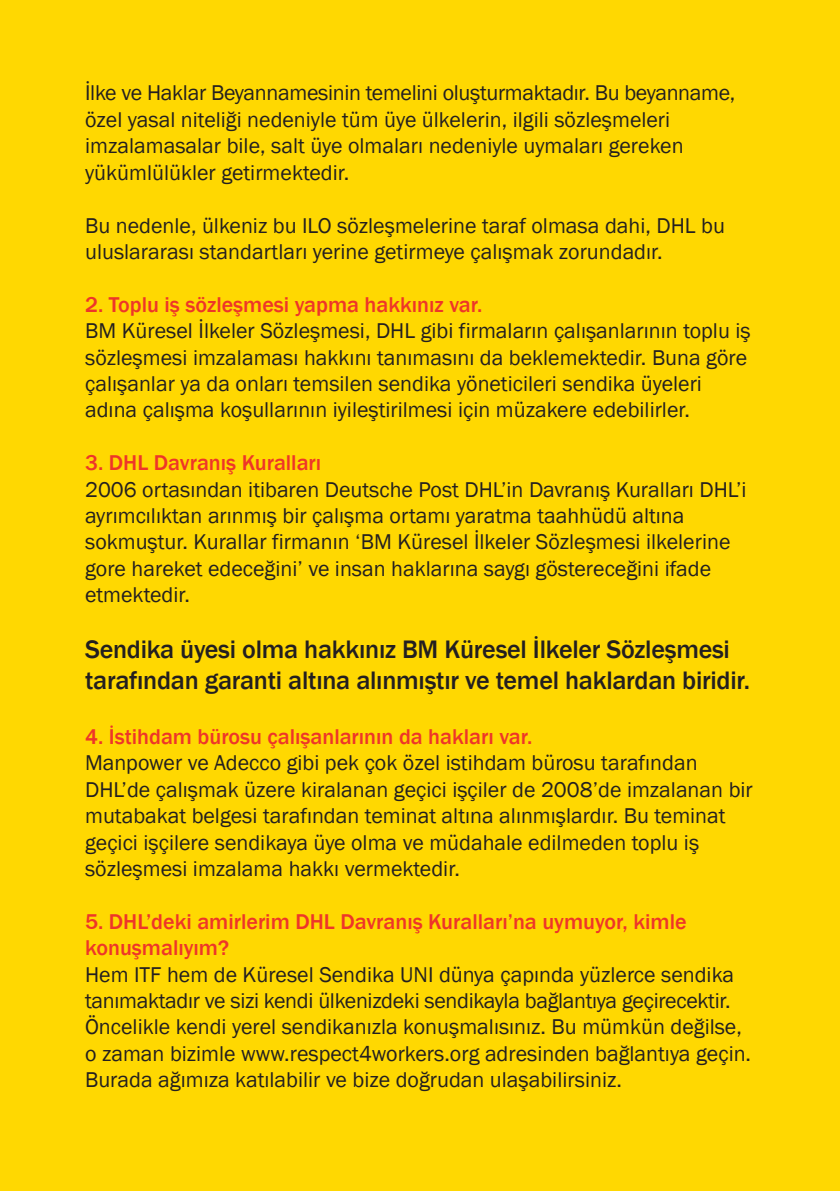
<style>
.page{position:relative;width:840px;height:1191px;background:#fff}
.page>*{position:absolute;margin:0;border:0;box-sizing:border-box;transform-origin:0 0}
.t1{font:500 26px/31.2px "Franklin Gothic";letter-spacing:-.01em;color:#231f20}
.t2{font:22px/26.4px "Franklin Gothic";color:#231f20}
.t3{font:500 22px/26.4px "Franklin Gothic";color:#ee3529}
</style>
<div class="page">
<div style="left:0;top:0;width:839px;height:1191px;background:#ffd801"></div>
<p class="t2" style="left:85px;top:80px;width:651px">İlke ve Haklar Beyannamesinin temelini oluşturmaktadır. Bu beyanname, özel yasal niteliği nedeniyle tüm üye ülkelerin, ilgili sözleşmeleri imzalamasalar bile, salt üye olmaları nedeniyle uymaları gereken yükümlülükler getirmektedir.</p>
<p class="t2" style="left:85px;top:212px;width:641px">Bu nedenle, ülkeniz bu ILO sözleşmelerine taraf olmasa dahi, DHL bu uluslararası standartları yerine getirmeye çalışmak zorundadır.</p>
<p class="t3" style="left:85px;top:291px;width:398px">2. Toplu iş sözleşmesi yapma hakkınız var.</p>
<p class="t2" style="left:85px;top:317px;width:666px">BM Küresel İlkeler Sözleşmesi, DHL gibi firmaların çalışanlarının toplu iş sözleşmesi imzalaması hakkını tanımasını da beklemektedir. Buna göre çalışanlar ya da onları temsilen sendika yöneticileri sendika üyeleri adına çalışma koşullarının iyileştirilmesi için müzakere edebilirler.</p>
<p class="t3" style="left:85px;top:449px;width:237px">3. DHL Davranış Kuralları</p>
<p class="t2" style="left:85px;top:476px;width:662px">2006 ortasından itibaren Deutsche Post DHL’in Davranış Kuralları DHL’i ayrımcılıktan arınmış bir çalışma ortamı yaratma taahhüdü altına sokmuştur. Kurallar firmanın ‘BM Küresel İlkeler Sözleşmesi ilkelerine gore hareket edeceğini’ ve insan haklarına saygı göstereceğini ifade etmektedir.</p>
<p class="t1" style="left:85px;top:633px;width:666px">Sendika üyesi olma hakkınız BM Küresel İlkeler Sözleşmesi tarafından garanti altına alınmıştır ve temel haklardan biridir.</p>
<p class="t3" style="left:85px;top:723px;width:448px">4. İstihdam bürosu çalışanlarının da hakları var.</p>
<p class="t2" style="left:85px;top:749px;width:668px">Manpower ve Adecco gibi pek çok özel istihdam bürosu tarafından DHL’de çalışmak üzere kiralanan geçici işçiler de 2008’de imzalanan bir mutabakat belgesi tarafından teminat altına alınmışlardır. Bu teminat geçici işçilere sendikaya üye olma ve müdahale edilmeden toplu iş sözleşmesi imzalama hakkı vermektedir.</p>
<p class="t3" style="left:85px;top:908px;width:602px">5. DHL’deki amirlerim DHL Davranış Kuralları’na uymuyor, kimle konuşmalıyım?</p>
<p class="t2" style="left:85px;top:960px;width:667px">Hem ITF hem de Küresel Sendika UNI dünya çapında yüzlerce sendika tanımaktadır ve sizi kendi ülkenizdeki sendikayla bağlantıya geçirecektir.<br>Öncelikle kendi yerel sendikanızla konuşmalısınız. Bu mümkün değilse, o zaman bizimle www.respect4workers.org adresinden bağlantıya geçin.<br>Burada ağımıza katılabilir ve bize doğrudan ulaşabilirsiniz.</p>
</div>
